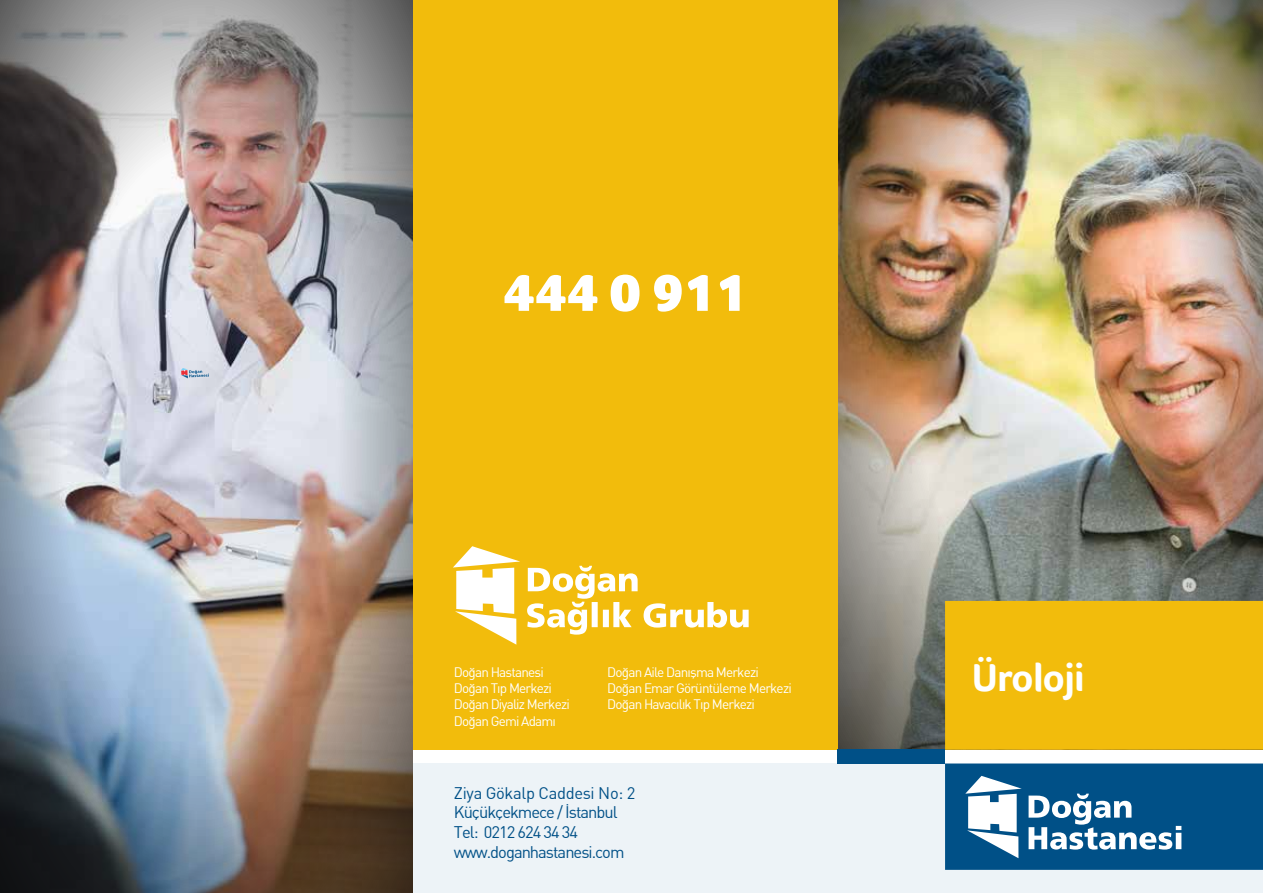
<style>
.page{position:relative;width:1263px;height:893px;background:#fff}
.page>*{position:absolute;margin:0;border:0;box-sizing:border-box;transform-origin:0 0}
.t1{font:900 54px "Acer Foco";color:#fff}
.t2{font:700 40.5px "Acer Foco";letter-spacing:-.02em;color:#fff}
.t3{font:16.5px/19.8px "DIN";letter-spacing:-.06em;color:#005087}
.t4{font:13.5px/16.2px "DIN";letter-spacing:-.06em;color:#fff}
</style>
<div class="page">
<img style="left:838px;top:0;width:425px;height:750px">
<div style="left:412px;top:0;width:426px;height:750px;background:#f2bc0c"></div>
<div style="left:412px;top:763px;width:851px;height:130px;background:#edf3f7"></div>
<div style="left:945px;top:763px;width:318px;height:107px;background:#005087"></div>
<svg style="left:453px;top:546px;width:67px;height:99px"></svg>
<svg style="left:527px;top:566px;width:222px;height:69px"></svg>
<div style="left:838px;top:750px;width:107px;height:14px;background:#005087"></div>
<div style="left:945px;top:601px;width:318px;height:149px;background:#f2bc0c"></div>
<svg style="left:965px;top:776px;width:57px;height:82px"></svg>
<svg style="left:1028px;top:794px;width:153px;height:56px"></svg>
<img style="left:0;top:0;width:412px;height:893px">
<svg style="left:181px;top:368px;width:28px;height:10px"></svg>
<h1 class="t1" style="left:503px;top:261px;width:246px">444 0 911</h1>
<p class="t4" style="left:454px;top:664px;width:117px">Doğan Hastanesi<br>Doğan Tıp Merkezi<br>Doğan Diyaliz Merkezi<br>Doğan Gemi Adamı</p>
<p class="t4" style="left:607px;top:664px;width:186px">Doğan Aile Danışma Merkezi<br>Doğan Emar Görüntüleme Merkezi<br>Doğan Havacılık Tıp Merkezi</p>
<p class="t3" style="left:454px;top:782px;width:183px">Ziya Gökalp Caddesi No: 2<br>Küçükçekmece / İstanbul<br>Tel: 0212 624 34 34 www.doganhastanesi.com</p>
<h2 class="t2" style="left:972px;top:654px;width:115px">Üroloji</h2>
</div>
